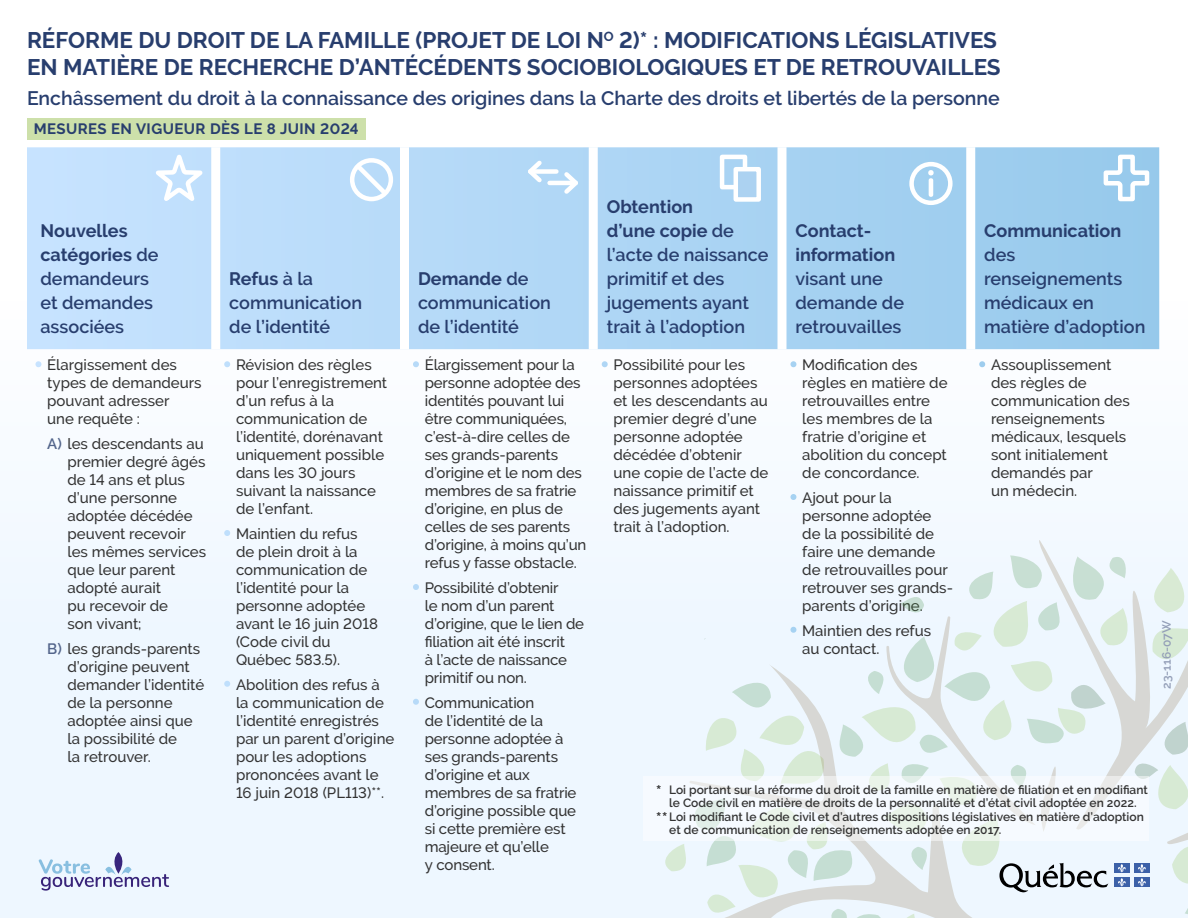
<style>
.page{position:relative;width:1188px;height:918px;background:#f6faff}
.page>*{position:absolute;margin:0;border:0;box-sizing:border-box;transform-origin:0 0}
.t1{font:700 22.5px/27px "Raleway";color:#283e6e}
.t2{font:600 19.5px "Raleway";color:#283e6e}
.t3{font:600 18px/24px "Raleway";color:#283e6e}
.t4{font:700 18px/24px "Raleway";color:#283e6e}
.t5{font:500 15px/18px "Raleway";color:#333}
.t6{font:700 15px "Raleway";letter-spacing:.03em;color:#283e6e}
.t7{font:600 12px "Raleway";color:#333}
.t8{font:600 12px "Raleway";color:#939eb7}
.s1{font-weight:700}
.s2{font-weight:800;font-size:25.5px;color:#fff}
.s3{font-weight:600;color:#53658b}
.s4{font-size:18px}
</style>
<div class="page">
<svg style="left:39px;top:852px;width:130px;height:39px"></svg>
<svg style="left:27px;top:147px;width:1133px;height:202px"></svg>
<div style="left:211px;top:147px;width:9px;height:202px;background:#fff"></div>
<div style="left:400px;top:147px;width:9px;height:202px;background:#fff"></div>
<div style="left:589px;top:147px;width:9px;height:202px;background:#fff"></div>
<div style="left:778px;top:147px;width:9px;height:202px;background:#fff"></div>
<div style="left:966px;top:147px;width:9px;height:202px;background:#fff"></div>
<div style="left:27px;top:118px;width:338px;height:22px;background:#cde0aa"></div>
<svg style="left:146px;top:151px;width:66px;height:59px"></svg>
<div style="left:350px;top:158px;width:43px;height:43px;border:5px solid #fff;border-radius:50%"></div>
<svg style="left:353px;top:161px;width:37px;height:37px"></svg>
<div style="left:720px;top:155px;width:27px;height:34px;border:5px solid #fff"></div>
<div style="left:734px;top:167px;width:27px;height:35px;background:#acd2f1;border:5px solid #fff"></div>
<svg style="left:1101px;top:152px;width:51px;height:52px"></svg>
<div style="left:909px;top:162px;width:44px;height:43px;border:5px solid #fff;border-radius:50%"></div>
<svg style="left:928px;top:170px;width:6px;height:27px"></svg>
<hr style="left:550px;top:181px;width:26px;height:4px;background:#fff">
<svg style="left:560px;top:168px;width:22px;height:30px"></svg>
<div style="left:530px;top:169px;width:26px;height:5px;background:#fff"></div>
<svg style="left:524px;top:157px;width:22px;height:29px"></svg>
<svg style="left:665px;top:553px;width:523px;height:365px"></svg>
<svg style="left:665px;top:776px;width:484px;height:65px"></svg>
<h1 class="t1" style="left:27px;top:27px;width:975px">RÉFORME DU DROIT DE LA FAMILLE (PROJET DE LOI N<sup>O</sup> 2)* : MODIFICATIONS LÉGISLATIVES<br>EN MATIÈRE DE RECHERCHE D’ANTÉCÉDENTS SOCIOBIOLOGIQUES ET DE RETROUVAILLES</h1>
<h2 class="t2" style="left:27px;top:90px;width:974px">Enchâssement du droit à la connaissance des origines dans la Charte des droits et libertés de la personne</h2>
<p class="t6" style="left:34px;top:120px;width:326px">MESURES EN VIGUEUR DÈS LE 8 JUIN 2024</p>
<p class="t3" style="left:40px;top:220px;width:120px"><span class="s1">Nouvelles catégories</span> de demandeurs et demandes associées</p>
<p class="t5" style="left:47px;top:356px;width:156px;text-indent:-14px"><span class="s2">•</span> Élargissement des types de demandeurs pouvant adresser<br>une requête :</p>
<p class="t5" style="left:68px;top:435px;width:140px;text-indent:-20px"><span class="s3">A)</span> les descendants au premier degré âgés de 14 ans et plus d’une personne adoptée décédée peuvent recevoir les mêmes services que leur parent adopté aurait<br>pu recevoir de<br>son vivant;</p>
<p class="t5" style="left:68px;top:640px;width:138px;text-indent:-20px"><span class="s3">B)</span> les grands-parents d’origine peuvent demander l’identité de la personne adoptée ainsi que la possibilité de<br>la retrouver.</p>
<p class="t3" style="left:229px;top:268px;width:134px"><span class="s1">Refus</span> à la communication de l’identité</p>
<p class="t3" style="left:418px;top:268px;width:134px"><span class="s1">Demande</span> de communication de l’identité</p>
<p class="t5" style="left:236px;top:356px;width:153px;text-indent:-14px"><span class="s2">•</span> Révision des règles pour l’enregistrement d’un refus à la communication de l’identité, dorénavant uniquement possible dans les 30 jours suivant la naissance de l’enfant.</p>
<p class="t5" style="left:236px;top:525px;width:143px;text-indent:-14px"><span class="s2">•</span> Maintien du refus de plein droit à la communication de l’identité pour la personne adoptée avant le 16 juin 2018 (Code civil du<br>Québec 583.5).</p>
<p class="t5" style="left:236px;top:676px;width:160px;text-indent:-14px"><span class="s2">•</span> Abolition des refus à la communication de l’identité enregistrés par un parent d’origine pour les adoptions prononcées avant le<br>16 juin 2018 (PL113)**.</p>
<p class="t5" style="left:425px;top:356px;width:163px;text-indent:-14px"><span class="s2">•</span> Élargissement pour la personne adoptée des identités pouvant lui être communiquées, c’est-à-dire celles de ses grands-parents d’origine et le nom des membres de sa fratrie d’origine, en plus de celles de ses parents d’origine, à moins qu’un refus y fasse obstacle.</p>
<p class="t5" style="left:425px;top:579px;width:161px;text-indent:-14px"><span class="s2">•</span> Possibilité d’obtenir<br>le nom d’un parent d’origine, que le lien de filiation ait été inscrit<br>à l’acte de naissance primitif ou non.</p>
<p class="t5" style="left:425px;top:694px;width:153px;text-indent:-14px"><span class="s2">•</span> Communication<br>de l’identité de la personne adoptée à ses grands-parents d’origine et aux membres de sa fratrie d’origine possible que si cette première est majeure et qu’elle<br>y consent.</p>
<p class="t3" style="left:607px;top:196px;width:163px"><span class="s1">Obtention<br>d’une copie</span> de l’acte de naissance primitif et des jugements ayant trait à l’adoption</p>
<p class="t4" style="left:796px;top:219px;width:101px">Contact&shy;information</p>
<p class="t3" style="left:796px;top:268px;width:110px">visant une demande de retrouvailles</p>
<p class="t5" style="left:614px;top:356px;width:156px;text-indent:-14px"><span class="s2">•</span> Possibilité pour les personnes adoptées et les descendants au premier degré d’une personne adoptée décédée d’obtenir une copie de l’acte de naissance primitif et des jugements ayant trait à l’adoption.</p>
<p class="t5" style="left:802px;top:356px;width:147px;text-indent:-14px"><span class="s2">•</span> Modification des règles en matière de retrouvailles entre les membres de la fratrie d’origine et abolition du concept de concordance.</p>
<p class="t5" style="left:802px;top:489px;width:152px;text-indent:-14px"><span class="s2">•</span> Ajout pour la personne adoptée de la possibilité de faire une demande de retrouvailles pour retrouver ses grands&shy;parents d’origine.</p>
<p class="t5" style="left:802px;top:622px;width:130px;text-indent:-14px"><span class="s2">•</span> Maintien des refus au contact.</p>
<p class="t4" style="left:984px;top:219px;width:139px">Communication</p>
<p class="t3" style="left:984px;top:244px;width:163px">des renseignements médicaux en matière d’adoption</p>
<p class="t5" style="left:991px;top:356px;width:140px;text-indent:-14px"><span class="s2">•</span> Assouplissement des règles de communication des renseignements médicaux, lesquels sont initialement demandés par<br>un médecin.</p>
<p class="t8" style="left:1162px;top:689px;width:69px;rotate:-90deg">23-116-07W</p>
<p class="t7" style="left:656px;top:782px;width:494px"><span class="s4">*</span> Loi portant sur la réforme du droit de la famille en matière de filiation et en modifiant</p>
<p class="t7" style="left:669px;top:798px;width:469px">le Code civil en matière de droits de la personnalité et d’état civil adoptée en 2022.</p>
<p class="t7" style="left:656px;top:809px;width:490px"><span class="s4">**</span>Loi modifiant le Code civil et d’autres dispositions législatives en matière d’adoption</p>
<p class="t7" style="left:669px;top:825px;width:334px">et de communication de renseignements adoptée en 2017.</p>
</div>
